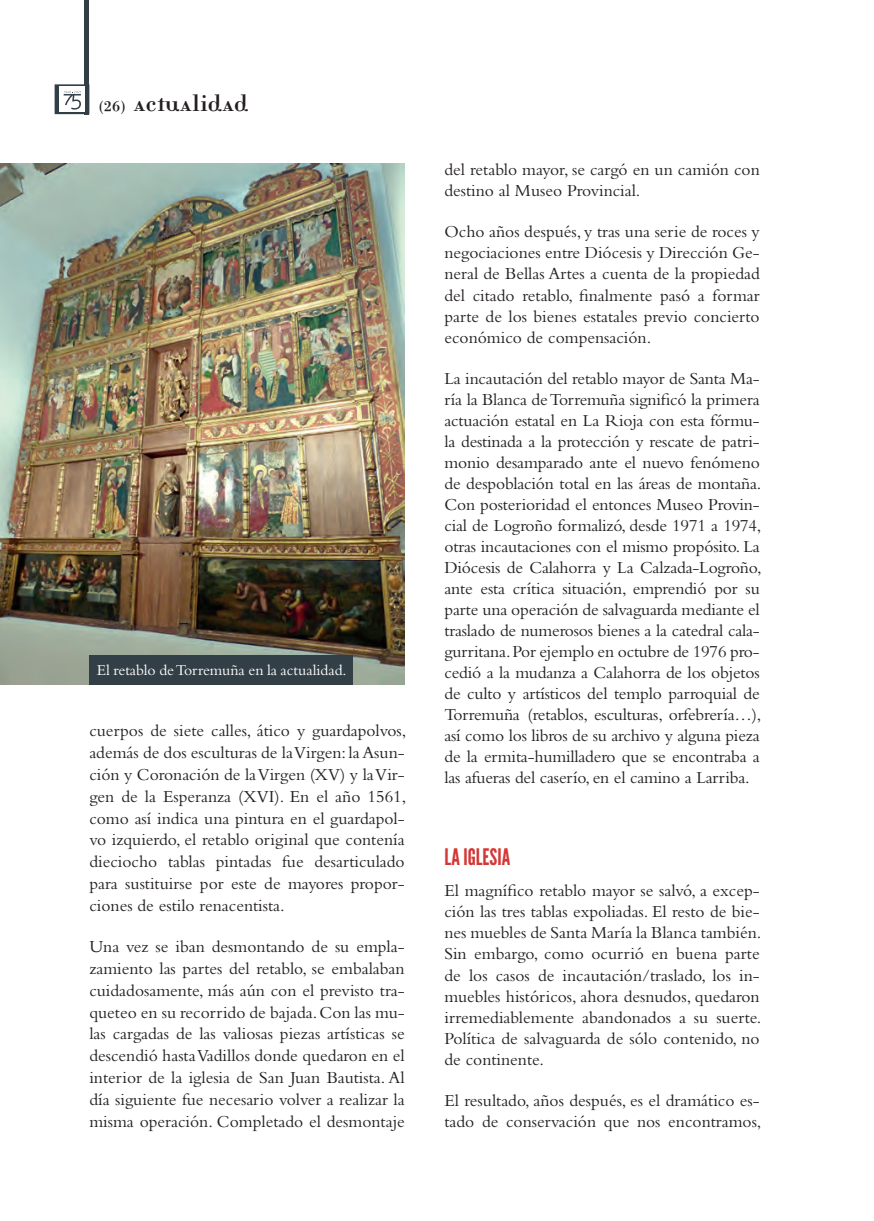
<style>
.page{position:relative;width:874px;height:1221px;background:#fff}
.page>*{position:absolute;margin:0;border:0;box-sizing:border-box;transform-origin:0 0}
.t1{font:24.5px "Katrina";color:#231f20}
.t2{font:22.75px "League Gothic";color:#d33736}
.t3{font:17.5px/21px "Bembo Std";color:#231f20;text-align:justify}
.t4{font:15.75px "Bembo Std";color:#fff}
.s1{font-size:15.75px}
</style>
<div class="page">
<div style="left:84px;top:0;width:5px;height:114px;background:#333f47"></div>
<div style="left:55px;top:84px;width:34px;height:30px;background:#333f47"></div>
<div style="left:60px;top:86px;width:25px;height:26px;background:#fff"></div>
<svg style="left:63px;top:91px;width:18px;height:18px"></svg>
<img style="left:0;top:164px;width:404px;height:521px">
<div style="left:89px;top:655px;width:263px;height:30px;background:#333f47"></div>
<h1 class="t1" style="left:99px;top:89px;width:151px"><span class="s1">(26)</span> actualidad</h1>
<p class="t4" style="left:97px;top:661px;width:251px">El retablo de Torremuña en la actualidad.</p>
<p class="t3" style="left:89px;top:719px;width:318px;line-height:21.7px">cuerpos de siete calles, ático y guardapolvos, además de dos esculturas de la Virgen: la Asun&shy;ción y Coronación de la Virgen (XV) y la Vir&shy;gen de la Esperanza (XVI). En el año 1561, como así indica una pintura en el guardapol&shy;vo izquierdo, el retablo original que contenía dieciocho tablas pintadas fue desarticulado para sustituirse por este de mayores propor&shy;ciones de estilo renacentista.</p>
<p class="t3" style="left:89px;top:935px;width:317px;line-height:21.7px">Una vez se iban desmontando de su empla&shy;zamiento las partes del retablo, se embalaban cuidadosamente, más aún con el previsto tra&shy;queteo en su recorrido de bajada. Con las mu&shy;las cargadas de las valiosas piezas artísticas se descendió hasta Vadillos donde quedaron en el interior de la iglesia de San Juan Bautista. Al día siguiente fue necesario volver a realizar la misma operación. Completado el desmontaje</p>
<p class="t3" style="left:444px;top:159px;width:317px">del retablo mayor, se cargó en un camión con destino al Museo Provincial.</p>
<p class="t3" style="left:444px;top:221px;width:317px">Ocho años después, y tras una serie de roces y negociaciones entre Diócesis y Dirección Ge&shy;neral de Bellas Artes a cuenta de la propiedad del citado retablo, finalmente pasó a formar parte de los bienes estatales previo concierto económico de compensación.</p>
<p class="t3" style="left:444px;top:367px;width:318px">La incautación del retablo mayor de Santa Ma&shy;ría la Blanca de Torremuña significó la primera actuación estatal en La Rioja con esta fórmu&shy;la destinada a la protección y rescate de patri&shy;monio desamparado ante el nuevo fenómeno de despoblación total en las áreas de montaña.<br>Con posterioridad el entonces Museo Provin&shy;cial de Logroño formalizó, desde 1971 a 1974, otras incautaciones con el mismo propósito. La Diócesis de Calahorra y La Calzada-Logroño, ante esta crítica situación, emprendió por su parte una operación de salvaguarda mediante el traslado de numerosos bienes a la catedral cala&shy;gurritana. Por ejemplo en octubre de 1976 pro&shy;cedió a la mudanza a Calahorra de los objetos de culto y artísticos del templo parroquial de Torremuña (retablos, esculturas, orfebrería…), así como los libros de su archivo y alguna pieza de la ermita-humilladero que se encontraba a las afueras del caserío, en el camino a Larriba.</p>
<h2 class="t2" style="left:444px;top:843px;width:46px">LA IGLESIA</h2>
<p class="t3" style="left:444px;top:880px;width:318px">El magnífico retablo mayor se salvó, a excep&shy;ción las tres tablas expoliadas. El resto de bie&shy;nes muebles de Santa María la Blanca también.<br>Sin embargo, como ocurrió en buena parte de los casos de incautación/traslado, los in&shy;muebles históricos, ahora desnudos, quedaron irremediablemente abandonados a su suerte.<br>Política de salvaguarda de sólo contenido, no de continente.</p>
<p class="t3" style="left:444px;top:1089px;width:318px">El resultado, años después, es el dramático es&shy;tado de conservación que nos encontramos,</p>
</div>
